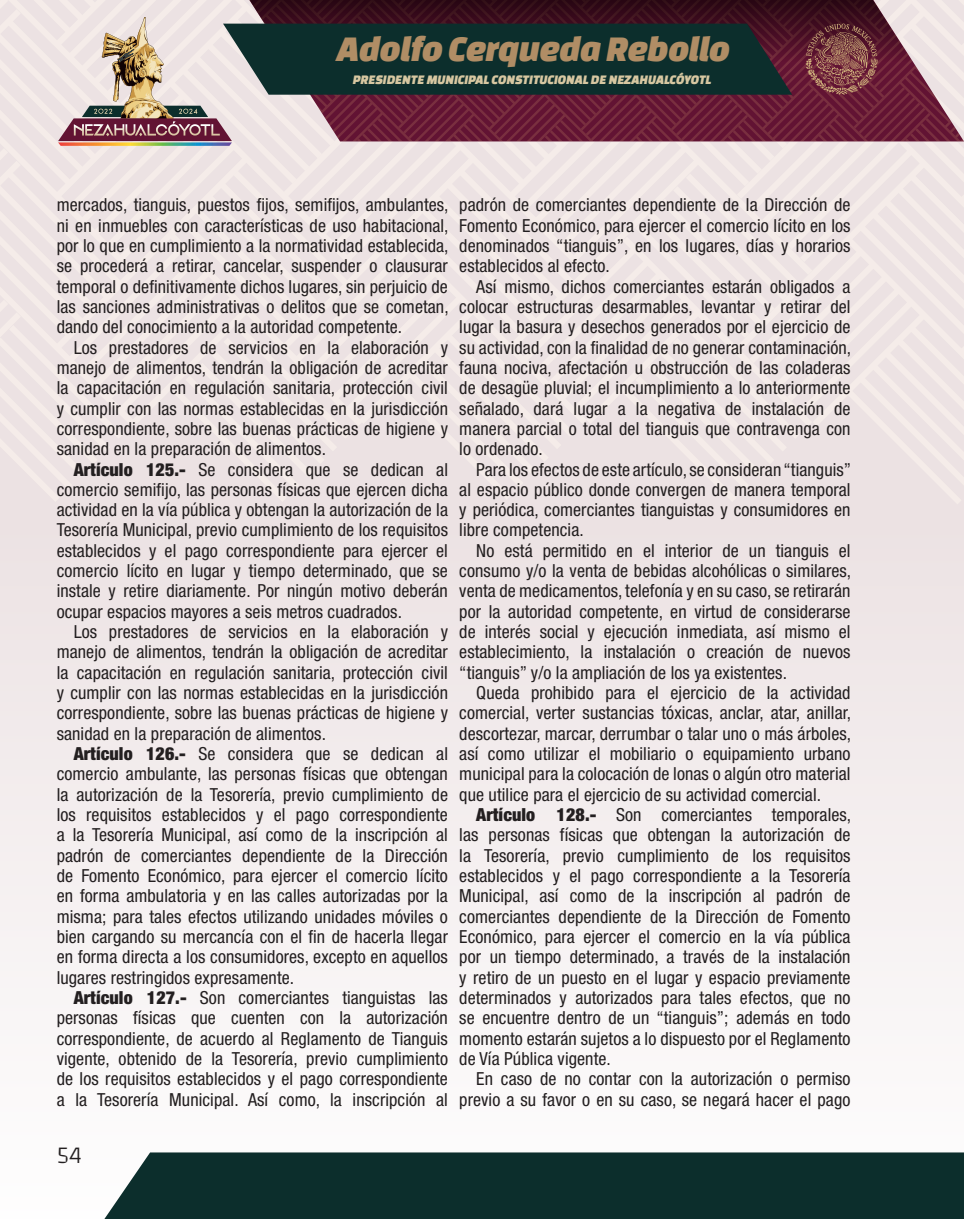
<style>
.page{position:relative;width:964px;height:1219px;background:#f4eeef}
.page>*{position:absolute;margin:0;border:0;box-sizing:border-box;transform-origin:0 0}
.t1{font:italic 37.6px "Changa One";letter-spacing:-.04em;color:#b08d65}
.t2{font:200 24px "Changa";color:#231f20}
.t3{font:condensed 18px/20.4px "Helvetica Neue LT Std";letter-spacing:.005em;color:#231f20;text-align:justify}
.t4{font:italic 13.6px "Changa One";letter-spacing:-.02em;color:#d7c7a1}
.s1{font-weight:900}
</style>
<div class="page">
<svg style="left:362px;top:141px;width:602px;height:368px;fill:#ece2e3"></svg>
<svg style="left:0;top:0;width:362px;height:509px;fill:#ece2e3"></svg>
<svg style="left:913px;top:0;width:51px;height:141px;fill:#ece2e3"></svg>
<div style="left:88px;top:1152px;width:876px;height:67px;background:#0c2e2c"></div>
<svg style="left:58px;top:0;width:855px;height:146px"></svg>
<h1 class="t1" style="left:337px;top:28px;width:395px">Adolfo Cerqueda Rebollo</h1>
<p class="t4" style="left:353px;top:72px;width:360px">PRESIDENTE MUNICIPAL CONSTITUCIONAL DE NEZAHUALCÓYOTL</p>
<p class="t3" style="left:57px;top:195px;width:393px">mercados, tianguis, puestos fijos, semifijos, ambulantes, ni en inmuebles con características de uso habitacional, por lo que en cumplimiento a la normatividad establecida, se procederá a retirar, cancelar, suspender o clausurar temporal o definitivamente dichos lugares, sin perjuicio de las sanciones administrativas o delitos que se cometan, dando del conocimiento a la autoridad competente.</p>
<p class="t3" style="left:57px;top:337px;width:393px;text-indent:17px">Los prestadores de servicios en la elaboración y manejo de alimentos, tendrán la obligación de acreditar la capacitación en regulación sanitaria, protección civil y cumplir con las normas establecidas en la jurisdicción correspondiente, sobre las buenas prácticas de higiene y sanidad en la preparación de alimentos.</p>
<p class="t3" style="left:57px;top:459px;width:393px;text-indent:17px"><span class="s1">Artículo 125.-</span> Se considera que se dedican al comercio semifijo, las personas físicas que ejercen dicha actividad en la vía pública y obtengan la autorización de la Tesorería Municipal, previo cumplimiento de los requisitos establecidos y el pago correspondiente para ejercer el comercio lícito en lugar y tiempo determinado, que se instale y retire diariamente. Por ningún motivo deberán ocupar espacios mayores a seis metros cuadrados.</p>
<p class="t3" style="left:57px;top:621px;width:393px;text-indent:17px">Los prestadores de servicios en la elaboración y manejo de alimentos, tendrán la obligación de acreditar la capacitación en regulación sanitaria, protección civil y cumplir con las normas establecidas en la jurisdicción correspondiente, sobre las buenas prácticas de higiene y sanidad en la preparación de alimentos.</p>
<p class="t3" style="left:57px;top:743px;width:393px;text-indent:17px"><span class="s1">Artículo 126.-</span> Se considera que se dedican al comercio ambulante, las personas físicas que obtengan la autorización de la Tesorería, previo cumplimiento de los requisitos establecidos y el pago correspondiente a la Tesorería Municipal, así como de la inscripción al padrón de comerciantes dependiente de la Dirección de Fomento Económico, para ejercer el comercio lícito en forma ambulatoria y en las calles autorizadas por la misma; para tales efectos utilizando unidades móviles o bien cargando su mercancía con el fin de hacerla llegar en forma directa a los consumidores, excepto en aquellos lugares restringidos expresamente.</p>
<p class="t3" style="left:57px;top:987px;width:393px;text-indent:17px"><span class="s1">Artículo 127.-</span> Son comerciantes tianguistas las personas físicas que cuenten con la autorización correspondiente, de acuerdo al Reglamento de Tianguis vigente, obtenido de la Tesorería, previo cumplimiento de los requisitos establecidos y el pago correspondiente a la Tesorería Municipal. Así como, la inscripción al</p>
<p class="t3" style="left:459px;top:195px;width:393px">padrón de comerciantes dependiente de la Dirección de Fomento Económico, para ejercer el comercio lícito en los denominados “tianguis”, en los lugares, días y horarios establecidos al efecto.</p>
<p class="t3" style="left:459px;top:276px;width:393px;text-indent:17px">Así mismo, dichos comerciantes estarán obligados a colocar estructuras desarmables, levantar y retirar del lugar la basura y desechos generados por el ejercicio de su actividad, con la finalidad de no generar contaminación, fauna nociva, afectación u obstrucción de las coladeras de desagüe pluvial; el incumplimiento a lo anteriormente señalado, dará lugar a la negativa de instalación de manera parcial o total del tianguis que contravenga con lo ordenado.</p>
<p class="t3" style="left:459px;top:459px;width:393px;text-indent:17px">Para los efectos de este artículo, se consideran “tianguis” al espacio público donde convergen de manera temporal y periódica, comerciantes tianguistas y consumidores en libre competencia.</p>
<p class="t3" style="left:459px;top:540px;width:393px;text-indent:17px">No está permitido en el interior de un tianguis el consumo y/o la venta de bebidas alcohólicas o similares, venta de medicamentos, telefonía y en su caso, se retirarán por la autoridad competente, en virtud de considerarse de interés social y ejecución inmediata, así mismo el establecimiento, la instalación o creación de nuevos “tianguis” y/o la ampliación de los ya existentes.</p>
<p class="t3" style="left:459px;top:682px;width:393px;text-indent:17px">Queda prohibido para el ejercicio de la actividad comercial, verter sustancias tóxicas, anclar, atar, anillar, descortezar, marcar, derrumbar o talar uno o más árboles, así como utilizar el mobiliario o equipamiento urbano municipal para la colocación de lonas o algún otro material que utilice para el ejercicio de su actividad comercial.</p>
<p class="t3" style="left:459px;top:804px;width:393px;text-indent:17px"><span class="s1">Artículo 128.-</span> Son comerciantes temporales, las personas físicas que obtengan la autorización de la Tesorería, previo cumplimiento de los requisitos establecidos y el pago correspondiente a la Tesorería Municipal, así como de la inscripción al padrón de comerciantes dependiente de la Dirección de Fomento Económico, para ejercer el comercio en la vía pública por un tiempo determinado, a través de la instalación y retiro de un puesto en el lugar y espacio previamente determinados y autorizados para tales efectos, que no se encuentre dentro de un “tianguis”; además en todo momento estarán sujetos a lo dispuesto por el Reglamento de Vía Pública vigente.</p>
<p class="t3" style="left:459px;top:1069px;width:393px;text-align:right">En caso de no contar con la autorización o permiso previo a su favor o en su caso, se negará hacer el pago</p>
<h2 class="t2" style="left:57px;top:1141px;width:27px">54</h2>
</div>
